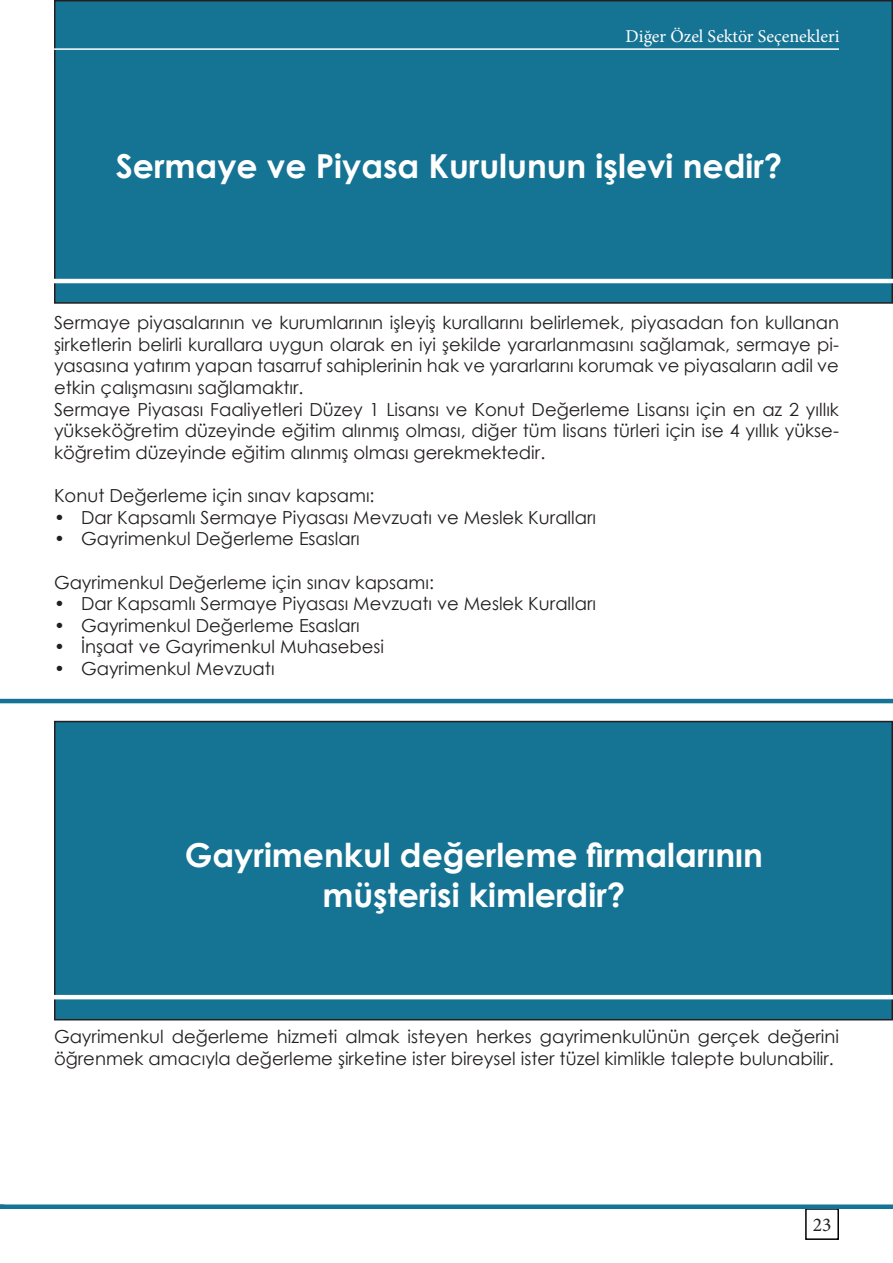
<style>
.page{position:relative;width:893px;height:1263px;background:#fff}
.page>*{position:absolute;margin:0;border:0;box-sizing:border-box;transform-origin:0 0}
.t1{font:700 33px "Century Gothic";color:#fff}
.t2{font:19.5px "Minion Pro";color:#231f20}
.t3{font:18px/21.6px "Century Gothic";color:#231f20;text-align:justify}
.t4{font:18px "Minion Pro";color:#fff}
</style>
<div class="page">
<div style="left:55px;top:1px;width:837px;height:302px;background:#157394"></div>
<div style="left:54px;top:0;width:839px;height:304px;border:2px solid #231f20"></div>
<div style="left:805px;top:1208px;width:34px;height:32px;border:2px solid #000"></div>
<hr style="left:0;top:699px;width:893px;height:4px;background:#157394">
<div style="left:0;top:1204px;width:893px;height:5px;background:#157394"></div>
<div style="left:55px;top:721px;width:837px;height:299px;background:#157394"></div>
<div style="left:54px;top:721px;width:839px;height:299px;border:2px solid #231f20"></div>
<hr style="left:51px;top:279px;width:842px;height:4px;background:#fff">
<hr style="left:54px;top:48px;width:785px;height:2px;background:#fff">
<hr style="left:51px;top:995px;width:842px;height:4px;background:#fff">
<p class="t4" style="left:626px;top:25px;width:216px">Diğer Özel Sektör Seçenekleri</p>
<p class="t1" style="left:116px;top:141px;width:668px">Sermaye ve Piyasa Kurulunun işlevi nedir?</p>
<p class="t3" style="left:54px;top:312px;width:786px">Sermaye piyasalarının ve kurumlarının işleyiş kurallarını belirlemek, piyasadan fon kullanan şirketlerin belirli kurallara uygun olarak en iyi şekilde yararlanmasını sağlamak, sermaye pi&shy;yasasına yatırım yapan tasarruf sahiplerinin hak ve yararlarını korumak ve piyasaların adil ve etkin çalışmasını sağlamaktır.</p>
<p class="t3" style="left:54px;top:398px;width:786px">Sermaye Piyasası Faaliyetleri Düzey 1 Lisansı ve Konut Değerleme Lisansı için en az 2 yıllık yükseköğretim düzeyinde eğitim alınmış olması, diğer tüm lisans türleri için ise 4 yıllık yükse&shy;köğretim düzeyinde eğitim alınmış olması gerekmektedir.</p>
<p class="t3" style="left:54px;top:484px;width:322px">Konut Değerleme için sınav kapsamı:</p>
<p class="t3" style="left:54px;top:506px;width:544px">• Dar Kapsamlı Sermaye Piyasası Mevzuatı ve Meslek Kuralları</p>
<p class="t3" style="left:54px;top:528px;width:307px">• Gayrimenkul Değerleme Esasları</p>
<p class="t3" style="left:54px;top:571px;width:381px">Gayrimenkul Değerleme için sınav kapsamı:</p>
<p class="t3" style="left:54px;top:592px;width:544px">• Dar Kapsamlı Sermaye Piyasası Mevzuatı ve Meslek Kuralları</p>
<p class="t3" style="left:54px;top:614px;width:307px">• Gayrimenkul Değerleme Esasları</p>
<p class="t3" style="left:54px;top:636px;width:332px">• İnşaat ve Gayrimenkul Muhasebesi</p>
<p class="t3" style="left:54px;top:657px;width:222px">• Gayrimenkul Mevzuatı</p>
<p class="t1" style="left:185px;top:830px;width:580px">Gayrimenkul değerleme firmalarının</p>
<p class="t1" style="left:322px;top:870px;width:304px">müşterisi kimlerdir?</p>
<p class="t3" style="left:54px;top:1025px;width:786px">Gayrimenkul değerleme hizmeti almak isteyen herkes gayrimenkulünün gerçek değerini öğrenmek amacıyla değerleme şirketine ister bireysel ister tüzel kimlikle talepte bulunabilir.</p>
<p class="t2" style="left:813px;top:1212px;width:20px">23</p>
</div>
